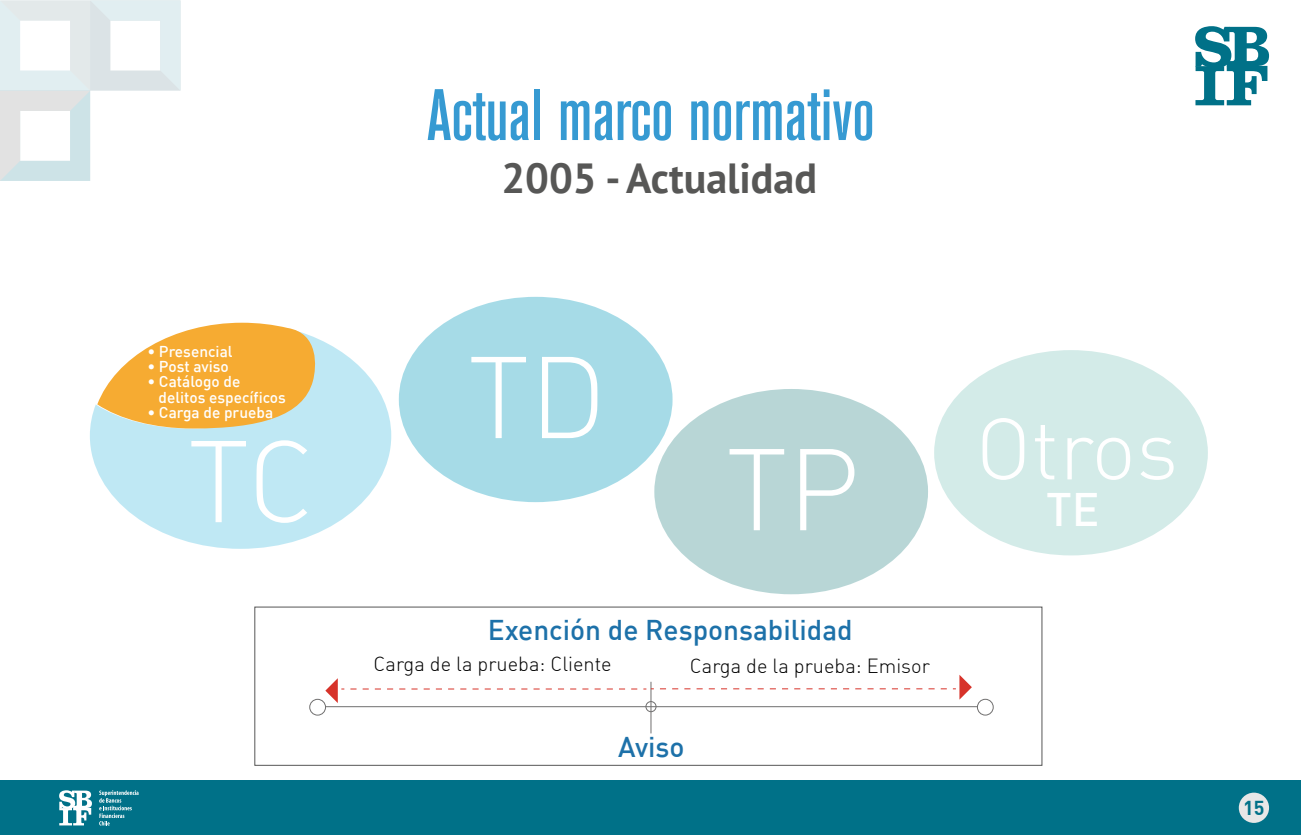
<style>
.page{position:relative;width:1301px;height:835px;background:#fff}
.page>*{position:absolute;margin:0;border:0;box-sizing:border-box;transform-origin:0 0}
.t1{font:114px "DIN Light Alternate";color:#fff}
.t2{font:85.6px "DIN Light Alternate";color:#fff}
.t3{font:500 72px "Akzidenz Grot Con BQ";color:#369ad2}
.t4{font:500 46px "DIN";color:#fff}
.t5{font:700 42px "PT Sans";color:#575756}
.t6{font:500 28px "DIN";color:#1d71a9}
.t7{font:20px "DIN Light Alternate";color:#000}
.t8{font:19.8px "DIN Bold";color:#007188}
.t9{font:500 15.4px/15.2px "DIN";color:#fff}
.s1{font-size:114px}
</style>
<div class="page">
<hr style="left:325px;top:706px;width:652px;height:1px;background:#706f6f">
<div style="left:309px;top:699px;width:17px;height:16px;border:1px solid #706f6f;border-radius:50%"></div>
<div style="left:977px;top:699px;width:16px;height:16px;border:1px solid #706f6f;border-radius:50%"></div>
<hr style="left:650px;top:681px;width:1px;height:52px;background:#706f6f">
<div style="left:645px;top:701px;width:11px;height:11px;border:1px solid #706f6f;border-radius:50%"></div>
<svg style="left:660px;top:675px;width:311px;height:24px"></svg>
<svg style="left:325px;top:678px;width:312px;height:25px"></svg>
<svg style="left:90px;top:339px;width:301px;height:209px;fill:#bfe8f4"></svg>
<div style="left:0;top:780px;width:1300px;height:54px;background:#007188"></div>
<div style="left:1238px;top:792px;width:30px;height:30px;background:#e7e7e7;border-radius:50%"></div>
<svg style="left:59px;top:790px;width:33px;height:35px"></svg>
<svg style="left:99px;top:790px;width:39px;height:35px"></svg>
<svg style="left:1195px;top:26px;width:73px;height:79px"></svg>
<svg style="left:0;top:0;width:180px;height:181px"></svg>
<div style="left:399px;top:297px;width:273px;height:205px;background:#a6dbe7;border-radius:50%"></div>
<div style="left:654px;top:389px;width:274px;height:205px;background:#b8d6d6;border-radius:50%"></div>
<div style="left:934px;top:350px;width:273px;height:205px;background:#d3ebe8;border-radius:50%"></div>
<svg style="left:97px;top:323px;width:222px;height:105px;background:#f2bd63"></svg>
<p class="t9" style="left:147px;top:343px;width:87px">• Presencial</p>
<p class="t9" style="left:147px;top:358px;width:83px">• Post aviso</p>
<p class="t9" style="left:158px;top:373px;width:129px;text-indent:-11px">• Catálogo de delitos específicos</p>
<p class="t9" style="left:147px;top:404px;width:127px">• Carga de prueba</p>
<h1 class="t1" style="left:188px;top:411px;width:129px">TC</h1>
<h3 class="t3" style="left:427px;top:74px;width:449px">Actual marco normativo</h3>
<h3 class="t5" style="left:501px;top:150px;width:317px">2005 - Actualidad</h3>
<h1 class="t1" style="left:468px;top:327px;width:140px">TD</h1>
<h2 class="t2" style="left:726px;top:396px;width:453px"><span class="s1">TP</span> Otros</h2>
<h3 class="t4" style="left:1046px;top:479px;width:55px">TE</h3>
<h3 class="t6" style="left:488px;top:611px;width:366px">Exención de Responsabilidad</h3>
<p class="t7" style="left:373px;top:651px;width:239px">Carga de la prueba: Cliente</p>
<p class="t7" style="left:690px;top:653px;width:241px">Carga de la prueba: Emisor</p>
<h3 class="t6" style="left:618px;top:728px;width:68px">Aviso</h3>
<p class="t8" style="left:1242px;top:794px;width:23px">15</p>
</div>
